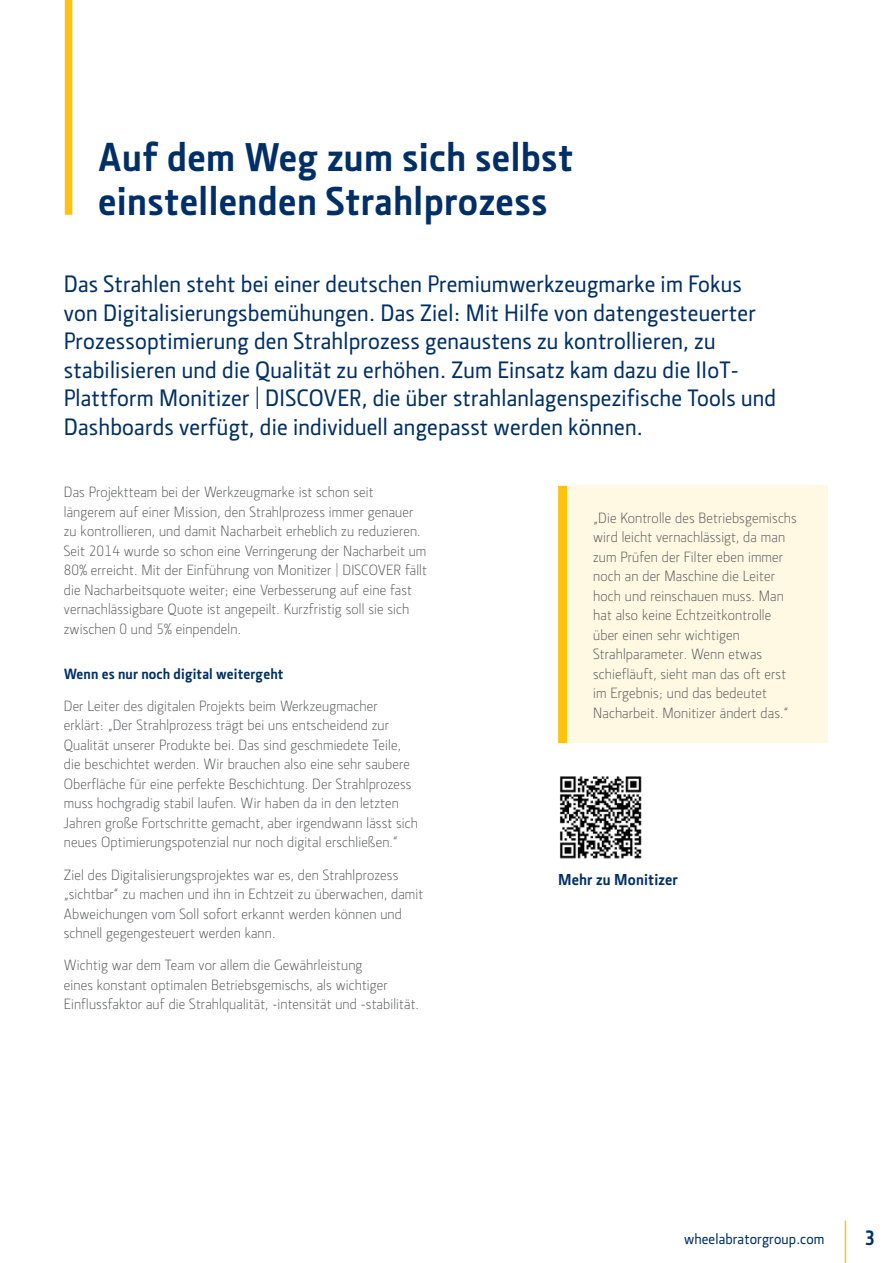
<style>
.page{position:relative;width:893px;height:1263px;background:#fff}
.page>*{position:absolute;margin:0;border:0;box-sizing:border-box;transform-origin:0 0}
.t1{font:700 40.5px/43.5px "Section";letter-spacing:.01em;color:#002f67}
.t2{font:500 24px/28.5px "Section";letter-spacing:.01em;color:#002f67}
.t3{font:21px "Section Bold Caps";color:#002f67}
.t4{font:700 16.05px "Section";letter-spacing:.01em;color:#002f67}
.t5{font:300 15px/19.5px "Section";letter-spacing:.01em;color:#58595b}
.t6{font:700 15px "Section";letter-spacing:.01em;color:#002f67}
.t7{font:500 15px "Section";letter-spacing:.01em;color:#002f67}
.s1{font-family:"Section Light Caps";font-weight:400}
</style>
<div class="page">
<hr style="left:845px;top:1220px;width:1px;height:43px;background:#ffc20e">
<div style="left:65px;top:0;width:7px;height:215px;background:#ffc20e"></div>
<div style="left:568px;top:486px;width:260px;height:257px;background:#fff8e2"></div>
<div style="left:558px;top:486px;width:9px;height:257px;background:#ffc20e"></div>
<img style="left:559px;top:776px;width:83px;height:83px">
<h1 class="t1" style="left:98px;top:135px;width:477px">Auf dem Weg zum sich selbst einstellenden Strahlprozess</h1>
<p class="t2" style="left:64px;top:270px;width:714px">Das Strahlen steht bei einer deutschen Premiumwerkzeugmarke im Fokus von Digitalisierungsbemühungen. Das Ziel: Mit Hilfe von datengesteuerter Prozessoptimierung den Strahlprozess genaustens zu kontrollieren, zu stabilisieren und die Qualität zu erhöhen. Zum Einsatz kam dazu die IIoT-Plattform Monitizer | DISCOVER, die über strahlanlagenspezifische Tools und Dashboards verfügt, die individuell angepasst werden können.</p>
<p class="t5" style="left:64px;top:482px;width:364px">Das Projektteam bei der Werkzeugmarke ist schon seit längerem auf einer Mission, den Strahlprozess immer genauer zu kontrollieren, und damit Nacharbeit erheblich zu reduzieren.<br>Seit <span class="s1">2014</span> wurde so schon eine Verringerung der Nacharbeit um <span class="s1">80%</span> erreicht. Mit der Einführung von Monitizer | DISCOVER fällt die Nacharbeitsquote weiter; eine Verbesserung auf eine fast vernachlässigbare Quote ist angepeilt. Kurzfristig soll sie sich zwischen <span class="s1">0</span> und <span class="s1">5%</span> einpendeln.</p>
<p class="t6" style="left:64px;top:664px;width:221px">Wenn es nur noch digital weitergeht</p>
<p class="t5" style="left:64px;top:696px;width:356px">Der Leiter des digitalen Projekts beim Werkzeugmacher erklärt: „Der Strahlprozess trägt bei uns entscheidend zur Qualität unserer Produkte bei. Das sind geschmiedete Teile, die beschichtet werden. Wir brauchen also eine sehr saubere Oberfläche für eine perfekte Beschichtung. Der Strahlprozess muss hochgradig stabil laufen. Wir haben da in den letzten Jahren große Fortschritte gemacht, aber irgendwann lässt sich neues Optimierungspotenzial nur noch digital erschließen.“</p>
<p class="t5" style="left:64px;top:865px;width:361px">Ziel des Digitalisierungsprojektes war es, den Strahlprozess „sichtbar“ zu machen und ihn in Echtzeit zu überwachen, damit Abweichungen vom Soll sofort erkannt werden können und schnell gegengesteuert werden kann.</p>
<p class="t5" style="left:64px;top:955px;width:357px">Wichtig war dem Team vor allem die Gewährleistung<br>eines konstant optimalen Betriebsgemischs, als wichtiger<br>Einflussfaktor auf die Strahlqualität, -intensität und -stabilität.</p>
<p class="t5" style="left:593px;top:508px;width:205px">„Die Kontrolle des Betriebsgemischs wird leicht vernachlässigt, da man zum Prüfen der Filter eben immer noch an der Maschine die Leiter hoch und reinschauen muss. Man hat also keine Echtzeitkontrolle über einen sehr wichtigen<br>Strahlparameter. Wenn etwas schiefläuft, sieht man das oft erst im Ergebnis; und das bedeutet<br>Nacharbeit. Monitizer ändert das.“</p>
<p class="t4" style="left:558px;top:869px;width:121px">Mehr zu Monitizer</p>
<p class="t7" style="left:684px;top:1229px;width:142px">wheelabratorgroup.com</p>
<h3 class="t3" style="left:864px;top:1224px;width:12px">3</h3>
</div>
